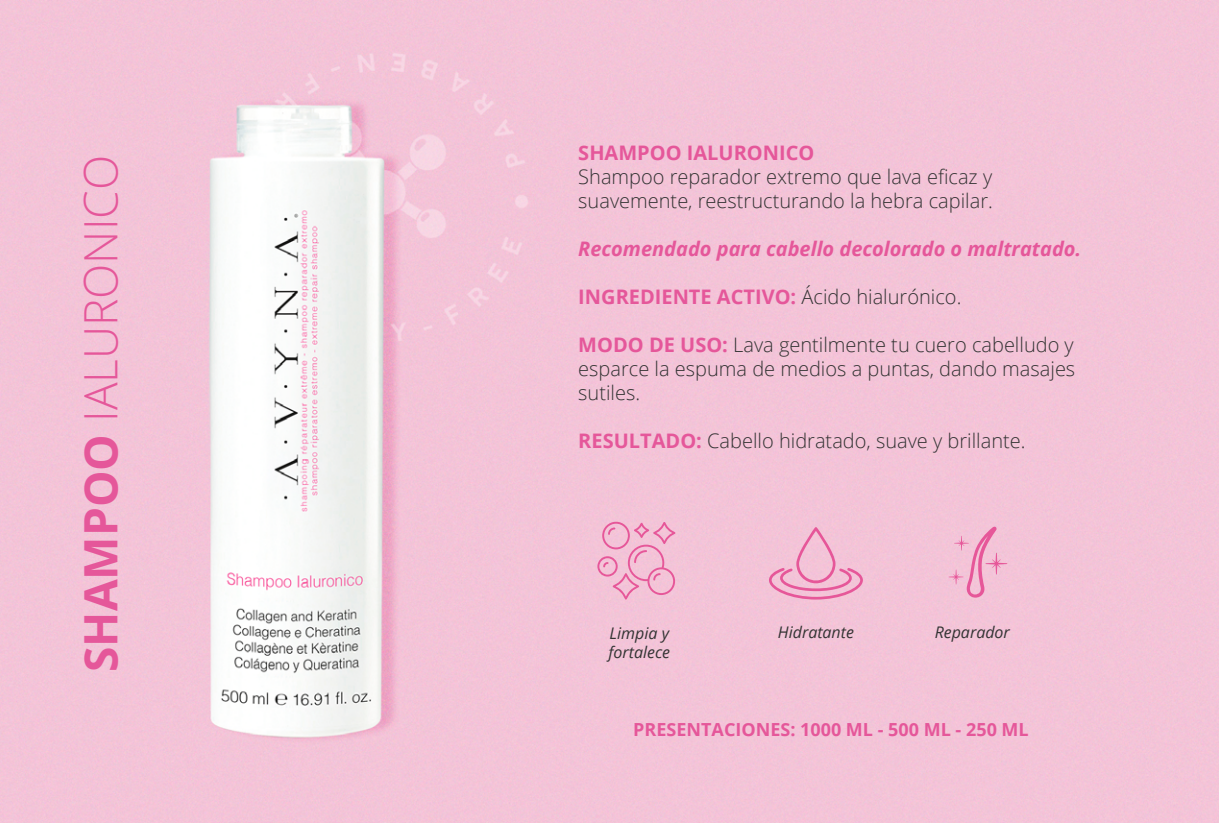
<style>
.page{position:relative;width:1219px;height:823px;background:#fff}
.page>*{position:absolute;margin:0;border:0;box-sizing:border-box;transform-origin:0 0}
.t1{font:300 46px "Open Sans";color:#e5579a}
.t2{font:300 20px/24px "Open Sans";color:#333}
.t3{font:700 20px "Open Sans";color:#e5579a}
.t4{font:italic 700 20px "Open Sans";color:#e5579a}
.t5{font:700 18px "Open Sans";color:#e5579a}
.t6{font:italic 16px "Open Sans";color:#333}
.s1{font-weight:700}
.s2{font-weight:300;color:#333}
.s3{font-weight:700;color:#e5579a}
</style>
<div class="page">
<img style="left:0;top:0;width:1219px;height:822px">
<svg style="left:597px;top:521px;width:78px;height:78px;background:#f0b1cd"></svg>
<svg style="left:769px;top:527px;width:94px;height:72px;background:#f1b3cd"></svg>
<svg style="left:949px;top:526px;width:58px;height:71px;background:#f0b3cd"></svg>
<h1 class="t1" style="left:69px;top:671px;width:518px;rotate:-90deg"><span class="s1">SHAMPOO</span> IALURONICO</h1>
<p class="t3" style="left:578px;top:138px;width:238px">SHAMPOO IALURONICO</p>
<p class="t2" style="left:578px;top:164px;width:416px">Shampoo reparador extremo que lava eficaz y suavemente, reestructurando la hebra capilar.</p>
<p class="t4" style="left:578px;top:234px;width:504px">Recomendado para cabello decolorado o maltratado.</p>
<p class="t3" style="left:578px;top:282px;width:385px">INGREDIENTE ACTIVO: <span class="s2">Ácido hialurónico.</span></p>
<p class="t2" style="left:578px;top:332px;width:498px;text-align:justify"><span class="s3">MODO DE USO:</span> Lava gentilmente tu cuero cabelludo y esparce la espuma de medios a puntas, dando masajes sutiles.</p>
<p class="t2" style="left:578px;top:428px;width:449px"><span class="s3">RESULTADO:</span> Cabello hidratado, suave y brillante.</p>
<p class="t6" style="left:610px;top:622px;width:61px">Limpia y</p>
<p class="t6" style="left:778px;top:620px;width:78px">Hidratante</p>
<p class="t6" style="left:935px;top:620px;width:77px">Reparador</p>
<p class="t6" style="left:609px;top:641px;width:63px">fortalece</p>
<p class="t5" style="left:633px;top:716px;width:397px">PRESENTACIONES: 1000 ML - 500 ML - 250 ML</p>
</div>
